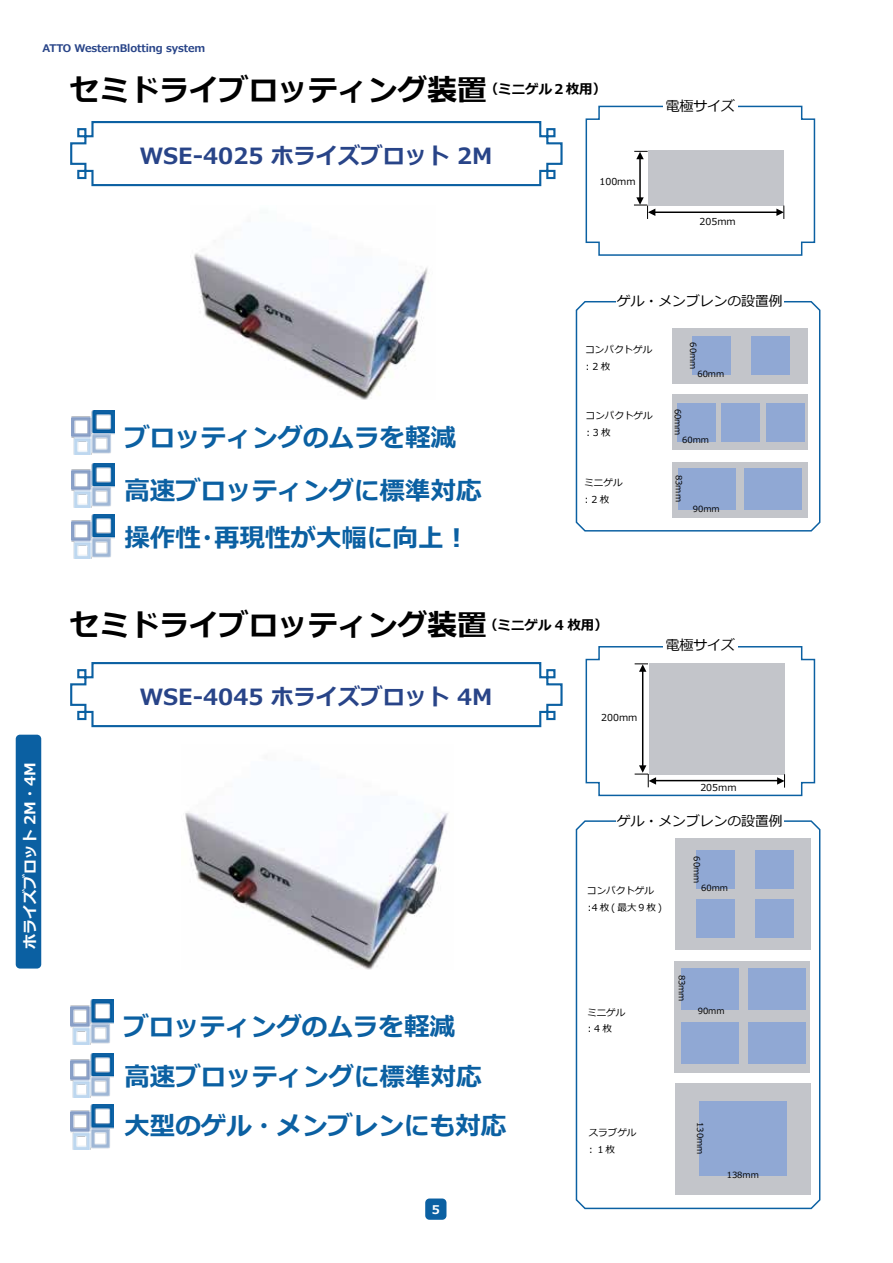
<style>
.page{position:relative;width:893px;height:1263px;background:#fff}
.page>*{position:absolute;margin:0;border:0;box-sizing:border-box;transform-origin:0 0}
.t1{font:700 29.7px "Meiryo";color:#000}
.t2{font:700 25.5px/46.7px "Meiryo";color:#0b60a2}
.t3{font:700 22.35px "Meiryo";color:#284488}
.t4{font:700 15px "Meiryo";color:#fff}
.t5{font:13.8px "Meiryo";color:#000}
.t6{font:700 12px "Meiryo";color:#fff}
.t7{font:700 10.5px "Meiryo";letter-spacing:-.01em;color:#284488}
.t8{font:9.6px/16.8px "Meiryo";color:#000}
.t9{font:8.55px "Meiryo";color:#000}
</style>
<div class="page">
<img style="left:185px;top:811px;width:263px;height:158px">
<img style="left:194px;top:253px;width:234px;height:146px">
<svg style="left:585px;top:646px;width:231px;height:151px"></svg>
<div style="left:663px;top:638px;width:75px;height:19px;background:#fff"></div>
<svg style="left:575px;top:820px;width:246px;height:390px"></svg>
<div style="left:616px;top:814px;width:167px;height:14px;background:#fff"></div>
<img style="left:71px;top:463px;width:44px;height:45px">
<img style="left:71px;top:515px;width:44px;height:44px">
<img style="left:70px;top:1053px;width:44px;height:45px">
<img style="left:70px;top:1105px;width:44px;height:44px">
<div style="left:674px;top:961px;width:136px;height:111px;background:#c3c5ca"></div>
<div style="left:675px;top:1084px;width:136px;height:111px;background:#c3c5ca"></div>
<div style="left:699px;top:1101px;width:88px;height:75px;background:#90a8d4"></div>
<svg style="left:585px;top:105px;width:231px;height:151px"></svg>
<div style="left:663px;top:99px;width:75px;height:19px;background:#fff"></div>
<svg style="left:575px;top:301px;width:246px;height:231px"></svg>
<div style="left:616px;top:294px;width:167px;height:14px;background:#fff"></div>
<div style="left:678px;top:468px;width:58px;height:42px;background:#90a8d4"></div>
<hr style="left:639px;top:156px;width:2px;height:45px;background:#000">
<hr style="left:654px;top:211px;width:124px;height:2px;background:#000">
<hr style="left:642px;top:669px;width:1px;height:98px;background:#000">
<hr style="left:652px;top:780px;width:128px;height:1px;background:#000">
<div style="left:672px;top:394px;width:136px;height:56px;background:#c3c5ca"></div>
<div style="left:677px;top:403px;width:38px;height:38px;background:#90a8d4"></div>
<div style="left:721px;top:403px;width:39px;height:38px;background:#90a8d4"></div>
<div style="left:766px;top:403px;width:38px;height:38px;background:#90a8d4"></div>
<div style="left:692px;top:337px;width:38px;height:38px;background:#90a8d4"></div>
<div style="left:752px;top:337px;width:38px;height:38px;background:#90a8d4"></div>
<div style="left:696px;top:851px;width:38px;height:38px;background:#90a8d4"></div>
<div style="left:755px;top:851px;width:39px;height:38px;background:#90a8d4"></div>
<div style="left:696px;top:899px;width:38px;height:39px;background:#90a8d4"></div>
<div style="left:755px;top:899px;width:39px;height:39px;background:#90a8d4"></div>
<div style="left:744px;top:468px;width:58px;height:41px;background:#90a8d4"></div>
<div style="left:681px;top:968px;width:58px;height:42px;background:#90a8d4"></div>
<div style="left:748px;top:968px;width:58px;height:42px;background:#90a8d4"></div>
<div style="left:681px;top:1022px;width:58px;height:41px;background:#90a8d4"></div>
<div style="left:748px;top:1022px;width:58px;height:41px;background:#90a8d4"></div>
<svg style="left:70px;top:121px;width:493px;height:66px"></svg>
<svg style="left:70px;top:662px;width:493px;height:66px"></svg>
<div style="left:425px;top:1198px;width:21px;height:22px;background:#0b60a2;border-radius:4px"></div>
<img style="left:71px;top:411px;width:44px;height:44px">
<img style="left:70px;top:1000px;width:44px;height:44px">
<div style="left:16px;top:735px;width:25px;height:233px;background:#0b60a2;border-radius:4px"></div>
<p class="t7" style="left:43px;top:41px;width:164px">ATTO WesternBlotting system</p>
<p class="t1" style="left:70px;top:69px;width:537px">セミドライブロッティング装置<sup>（ミニゲル２枚用）</sup></p>
<p class="t3" style="left:140px;top:140px;width:354px">WSE-4025 ホライズブロット 2M</p>
<p class="t8" style="left:599px;top:174px;width:38px">100mm</p>
<p class="t5" style="left:666px;top:96px;width:71px">電極サイズ</p>
<p class="t8" style="left:700px;top:213px;width:38px">205mm</p>
<p class="t2" style="left:124px;top:416px;width:333px">ブロッティングのムラを軽減</p>
<p class="t2" style="left:124px;top:468px;width:359px">高速ブロッティングに標準対応操作性・再現性が大幅に向上！</p>
<p class="t5" style="left:617px;top:292px;width:167px">ゲル・メンブレンの設置例</p>
<p class="t8" style="left:583px;top:342px;width:71px">コンパクトゲル：2 枚</p>
<p class="t9" style="left:699px;top:342px;width:28px;rotate:90deg">60mm</p>
<p class="t9" style="left:697px;top:368px;width:28px">60mm</p>
<p class="t8" style="left:583px;top:408px;width:71px">コンパクトゲル：3 枚</p>
<p class="t9" style="left:684px;top:409px;width:28px;rotate:90deg">60mm</p>
<p class="t9" style="left:682px;top:434px;width:28px">60mm</p>
<p class="t8" style="left:582px;top:475px;width:42px">ミニゲル：2 枚</p>
<p class="t9" style="left:685px;top:475px;width:28px;rotate:90deg">83mm</p>
<p class="t9" style="left:693px;top:503px;width:28px">90mm</p>
<p class="t4" style="left:20px;top:949px;width:188px;rotate:-90deg">ホライズブロット 2M・4M</p>
<p class="t1" style="left:70px;top:605px;width:539px">セミドライブロッティング装置<sup>（ミニゲル</sup> <sup>4</sup> <sup>枚用）</sup></p>
<p class="t3" style="left:140px;top:681px;width:354px">WSE-4045 ホライズブロット 4M</p>
<p class="t8" style="left:601px;top:710px;width:38px">200mm</p>
<p class="t5" style="left:666px;top:635px;width:71px">電極サイズ</p>
<p class="t8" style="left:700px;top:779px;width:38px">205mm</p>
<p class="t5" style="left:617px;top:812px;width:167px">ゲル・メンブレンの設置例</p>
<p class="t2" style="left:123px;top:1005px;width:333px">ブロッティングのムラを軽減</p>
<p class="t2" style="left:124px;top:1054px;width:359px">高速ブロッティングに標準対応</p>
<p class="t2" style="left:124px;top:1104px;width:383px">大型のゲル・メンブレンにも対応</p>
<p class="t6" style="left:432px;top:1201px;width:10px">5</p>
<p class="t8" style="left:585px;top:883px;width:79px">コンパクトゲル：4枚(最大9枚)</p>
<p class="t9" style="left:703px;top:856px;width:28px;rotate:90deg">60mm</p>
<p class="t9" style="left:701px;top:882px;width:28px">60mm</p>
<p class="t8" style="left:585px;top:1004px;width:42px">ミニゲル：4 枚</p>
<p class="t9" style="left:688px;top:975px;width:28px;rotate:90deg">83mm</p>
<p class="t9" style="left:698px;top:1004px;width:28px">90mm</p>
<p class="t8" style="left:586px;top:1125px;width:52px">スラブゲル：１枚</p>
<p class="t9" style="left:706px;top:1122px;width:34px;rotate:90deg">130mm</p>
<p class="t9" style="left:727px;top:1169px;width:34px">138mm</p>
</div>
